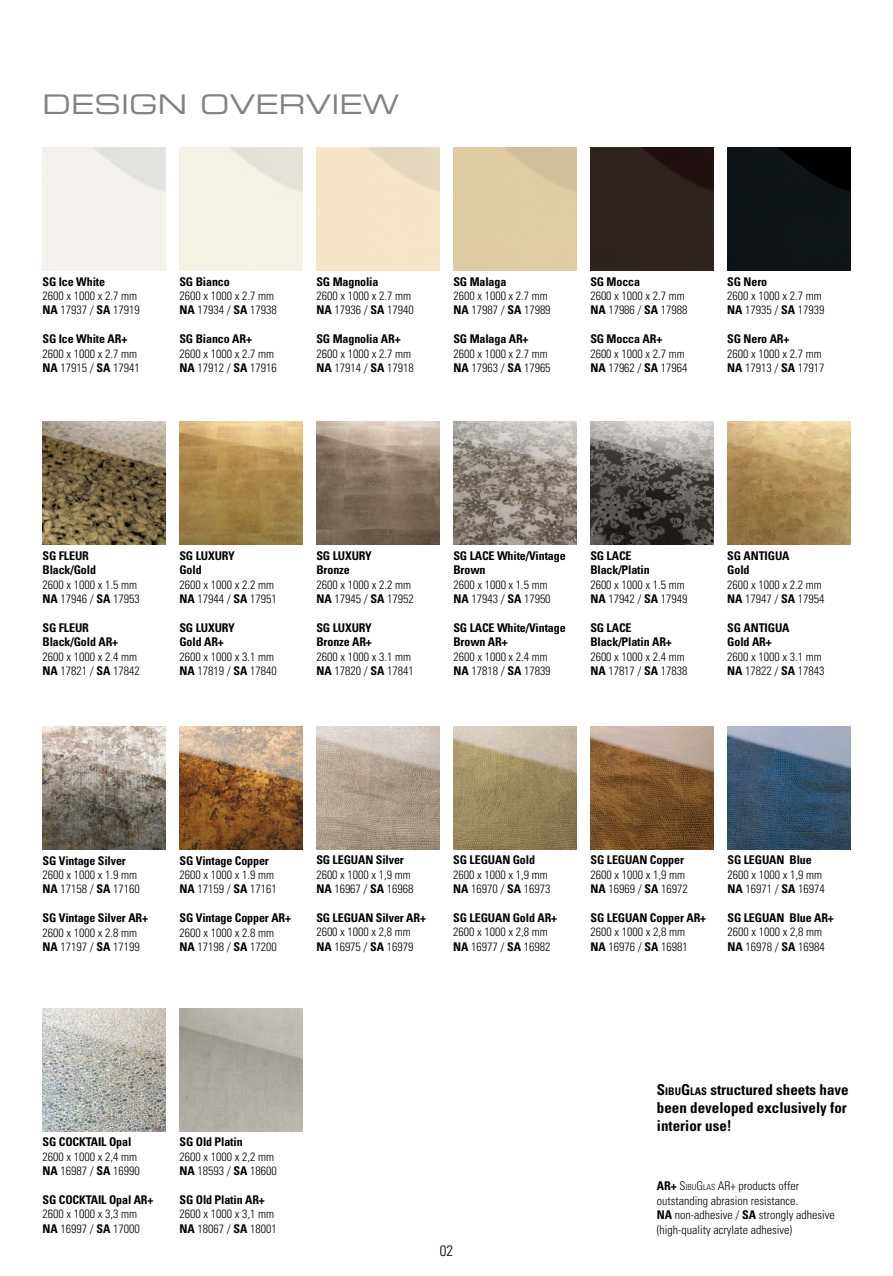
<style>
.page{position:relative;width:893px;height:1276px;background:#fff}
.page>*{position:absolute;margin:0;border:0;box-sizing:border-box;transform-origin:0 0}
.t1{font:27px "Eurostile LT Std Ex 2";color:#808285}
.t2{font:700 condensed 15px/18px "Univers LT Std";color:#000}
.t3{font:300 condensed 15px "Univers LT Std";color:#000}
.t4{font:300 condensed 12px/14.4px "Univers LT Std";color:#000}
.t5{font:700 condensed 12px/14.4px "Univers LT Std";letter-spacing:-.01em;color:#000}
.t6{font:300 condensed 12px/14.4px "Univers";color:#000}
.t7{font:700 condensed 12px "Univers";letter-spacing:-.01em;color:#000}
.s1{font-weight:700}
.s2{font-style:inherit}
.s3{font-size:10.5px}
.s4{font-size:8.4px}
</style>
<div class="page">
<img style="left:42px;top:422px;width:124px;height:123px">
<img style="left:179px;top:422px;width:124px;height:123px">
<img style="left:316px;top:422px;width:124px;height:123px">
<img style="left:453px;top:422px;width:124px;height:123px">
<img style="left:590px;top:422px;width:123px;height:123px">
<img style="left:727px;top:422px;width:123px;height:123px">
<img style="left:590px;top:147px;width:123px;height:123px">
<img style="left:727px;top:147px;width:123px;height:123px">
<img style="left:43px;top:726px;width:123px;height:123px">
<img style="left:179px;top:726px;width:124px;height:123px">
<img style="left:43px;top:1008px;width:123px;height:123px">
<img style="left:316px;top:726px;width:124px;height:123px">
<img style="left:453px;top:726px;width:123px;height:123px">
<img style="left:590px;top:726px;width:124px;height:123px">
<img style="left:727px;top:726px;width:124px;height:123px">
<h1 class="t1" style="left:43px;top:86px;width:358px">DESIGN OVERVIEW</h1>
<p class="t5" style="left:42px;top:274px;width:64px">SG Ice White</p>
<p class="t4" style="left:42px;top:289px;width:99px">2600 x 1000 x 2.7 mm<br><span class="s1">NA</span> 17937 / <span class="s1">SA</span> 17919</p>
<p class="t5" style="left:42px;top:332px;width:86px">SG Ice White AR+</p>
<p class="t4" style="left:42px;top:346px;width:99px">2600 x 1000 x 2.7 mm<br><span class="s1">NA</span> 17915 / <span class="s1">SA</span> 17941</p>
<p class="t5" style="left:179px;top:274px;width:52px">SG Bianco</p>
<p class="t4" style="left:179px;top:289px;width:99px">2600 x 1000 x 2.7 mm<br><span class="s1">NA</span> 17934 / <span class="s1">SA</span> 17938</p>
<p class="t5" style="left:179px;top:332px;width:74px">SG Bianco AR+</p>
<p class="t4" style="left:179px;top:346px;width:99px">2600 x 1000 x 2.7 mm<br><span class="s1">NA</span> 17912 / <span class="s1">SA</span> 17916</p>
<p class="t5" style="left:316px;top:274px;width:64px">SG Magnolia</p>
<p class="t4" style="left:316px;top:289px;width:99px">2600 x 1000 x 2.7 mm<br><span class="s1">NA</span> 17936 / <span class="s1">SA</span> 17940</p>
<p class="t5" style="left:316px;top:332px;width:86px">SG Magnolia AR+</p>
<p class="t4" style="left:316px;top:346px;width:99px">2600 x 1000 x 2.7 mm<br><span class="s1">NA</span> 17914 / <span class="s1">SA</span> 17918</p>
<p class="t5" style="left:453px;top:274px;width:55px">SG Malaga</p>
<p class="t4" style="left:453px;top:289px;width:99px">2600 x 1000 x 2.7 mm<br><span class="s1">NA</span> 17987 / <span class="s1">SA</span> 17989</p>
<p class="t5" style="left:453px;top:332px;width:77px">SG Malaga AR+</p>
<p class="t4" style="left:453px;top:346px;width:99px">2600 x 1000 x 2.7 mm<br><span class="s1">NA</span> 17963 / <span class="s1">SA</span> 17965</p>
<p class="t5" style="left:590px;top:274px;width:51px">SG Mocca</p>
<p class="t4" style="left:590px;top:289px;width:99px">2600 x 1000 x 2.7 mm<br><span class="s1">NA</span> 17986 / <span class="s1">SA</span> 17988</p>
<p class="t5" style="left:590px;top:332px;width:74px">SG Mocca AR+</p>
<p class="t4" style="left:590px;top:346px;width:99px">2600 x 1000 x 2.7 mm<br><span class="s1">NA</span> 17962 / <span class="s1">SA</span> 17964</p>
<p class="t5" style="left:727px;top:274px;width:41px">SG Nero</p>
<p class="t4" style="left:727px;top:289px;width:99px">2600 x 1000 x 2.7 mm<br><span class="s1">NA</span> 17935 / <span class="s1">SA</span> 17939</p>
<p class="t5" style="left:727px;top:332px;width:64px">SG Nero AR+</p>
<p class="t4" style="left:727px;top:346px;width:99px">2600 x 1000 x 2.7 mm<br><span class="s1">NA</span> 17913 / <span class="s1">SA</span> 17917</p>
<p class="t5" style="left:42px;top:548px;width:55px">SG FLEUR<br>Black/Gold</p>
<p class="t4" style="left:42px;top:577px;width:99px">2600 x 1000 x 1.5 mm<br><span class="s1">NA</span> 17946 / <span class="s1">SA</span> 17953</p>
<p class="t5" style="left:42px;top:620px;width:77px">SG FLEUR<br>Black/Gold AR+</p>
<p class="t4" style="left:42px;top:649px;width:99px">2600 x 1000 x 2.4 mm<br><span class="s1">NA</span> 17821 / <span class="s1">SA</span> 17842</p>
<p class="t5" style="left:179px;top:548px;width:57px">SG LUXURY<br>Gold</p>
<p class="t4" style="left:179px;top:577px;width:99px">2600 x 1000 x 2.2 mm<br><span class="s1">NA</span> 17944 / <span class="s1">SA</span> 17951</p>
<p class="t5" style="left:179px;top:620px;width:57px">SG LUXURY<br>Gold AR+</p>
<p class="t4" style="left:179px;top:649px;width:99px">2600 x 1000 x 3.1 mm<br><span class="s1">NA</span> 17819 / <span class="s1">SA</span> 17840</p>
<p class="t5" style="left:316px;top:548px;width:57px">SG LUXURY<br>Bronze</p>
<p class="t4" style="left:316px;top:577px;width:99px">2600 x 1000 x 2.2 mm<br><span class="s1">NA</span> 17945 / <span class="s1">SA</span> 17952</p>
<p class="t5" style="left:316px;top:620px;width:57px">SG LUXURY<br>Bronze AR+</p>
<p class="t4" style="left:316px;top:649px;width:99px">2600 x 1000 x 3.1 mm<br><span class="s1">NA</span> 17820 / <span class="s1">SA</span> 17841</p>
<p class="t5" style="left:453px;top:548px;width:114px">SG LACE White/Vintage<br>Brown</p>
<p class="t4" style="left:453px;top:577px;width:99px">2600 x 1000 x 1.5 mm<br><span class="s1">NA</span> 17943 / <span class="s1">SA</span> 17950</p>
<p class="t5" style="left:453px;top:620px;width:114px">SG LACE White/Vintage<br>Brown AR+</p>
<p class="t4" style="left:453px;top:649px;width:99px">2600 x 1000 x 2.4 mm<br><span class="s1">NA</span> 17818 / <span class="s1">SA</span> 17839</p>
<p class="t5" style="left:590px;top:548px;width:61px">SG LACE<br>Black/Platin</p>
<p class="t4" style="left:590px;top:577px;width:99px">2600 x 1000 x 1.5 mm<br><span class="s1">NA</span> 17942 / <span class="s1">SA</span> 17949</p>
<p class="t5" style="left:590px;top:620px;width:83px">SG LACE<br>Black/Platin AR+</p>
<p class="t4" style="left:590px;top:649px;width:99px">2600 x 1000 x 2.4 mm<br><span class="s1">NA</span> 17817 / <span class="s1">SA</span> 17838</p>
<p class="t5" style="left:727px;top:548px;width:64px">SG ANTIGUA<br>Gold</p>
<p class="t4" style="left:727px;top:577px;width:99px">2600 x 1000 x 2.2 mm<br><span class="s1">NA</span> 17947 / <span class="s1">SA</span> 17954</p>
<p class="t5" style="left:727px;top:620px;width:64px">SG ANTIGUA<br>Gold AR+</p>
<p class="t4" style="left:727px;top:649px;width:99px">2600 x 1000 x 3.1 mm<br><span class="s1">NA</span> 17822 / <span class="s1">SA</span> 17843</p>
<p class="t5" style="left:43px;top:853px;width:85px">SG Vintage Silver</p>
<p class="t4" style="left:43px;top:867px;width:99px">2600 x 1000 x 1.9 mm<br><span class="s1">NA</span> 17158 / <span class="s1">SA</span> 17160</p>
<p class="t5" style="left:43px;top:910px;width:107px">SG Vintage Silver AR+</p>
<p class="t4" style="left:43px;top:925px;width:99px">2600 x 1000 x 2.8 mm<br><span class="s1">NA</span> 17197 / <span class="s1">SA</span> 17199</p>
<p class="t5" style="left:179px;top:853px;width:91px">SG Vintage Copper</p>
<p class="t4" style="left:179px;top:867px;width:99px">2600 x 1000 x 1.9 mm<br><span class="s1">NA</span> 17159 / <span class="s1">SA</span> 17161</p>
<p class="t5" style="left:179px;top:910px;width:113px">SG Vintage Copper AR+</p>
<p class="t4" style="left:179px;top:925px;width:99px">2600 x 1000 x 2.8 mm<br><span class="s1">NA</span> 17198 / <span class="s1">SA</span> 17200</p>
<p class="t7" style="left:316px;top:853px;width:89px">SG LEGUAN Silver</p>
<p class="t6" style="left:316px;top:867px;width:99px">2600 x 1000 x 1,9 mm<br><span class="s1">NA</span> 16967 / <span class="s1">SA</span> 16968</p>
<p class="t7" style="left:316px;top:910px;width:111px">SG LEGUAN Silver AR+</p>
<p class="t6" style="left:316px;top:925px;width:99px">2600 x 1000 x 2,8 mm<br><span class="s1">NA</span> 16975 / <span class="s1">SA</span> 16979</p>
<p class="t7" style="left:453px;top:853px;width:83px">SG LEGUAN Gold</p>
<p class="t6" style="left:453px;top:867px;width:99px">2600 x 1000 x 1,9 mm<br><span class="s1">NA</span> 16970 / <span class="s1">SA</span> 16973</p>
<p class="t7" style="left:453px;top:910px;width:105px">SG LEGUAN Gold AR+</p>
<p class="t6" style="left:453px;top:925px;width:99px">2600 x 1000 x 2,8 mm<br><span class="s1">NA</span> 16977 / <span class="s1">SA</span> 16982</p>
<p class="t7" style="left:590px;top:853px;width:95px">SG LEGUAN Copper</p>
<p class="t6" style="left:590px;top:867px;width:99px">2600 x 1000 x 1,9 mm<br><span class="s1">NA</span> 16969 / <span class="s1">SA</span> 16972</p>
<p class="t7" style="left:590px;top:910px;width:117px">SG LEGUAN Copper AR+</p>
<p class="t6" style="left:590px;top:925px;width:99px">2600 x 1000 x 2,8 mm<br><span class="s1">NA</span> 16976 / <span class="s1">SA</span> 16981</p>
<p class="t7" style="left:727px;top:853px;width:86px">SG LEGUAN Blue</p>
<p class="t6" style="left:727px;top:867px;width:99px">2600 x 1000 x 1,9 mm<br><span class="s1">NA</span> 16971 / <span class="s1">SA</span> 16974</p>
<p class="t7" style="left:727px;top:910px;width:108px">SG LEGUAN Blue AR+</p>
<p class="t6" style="left:727px;top:925px;width:99px">2600 x 1000 x 2,8 mm<br><span class="s1">NA</span> 16978 / <span class="s1">SA</span> 16984</p>
<p class="t7" style="left:43px;top:1134px;width:90px">SG COCKTAIL Opal</p>
<p class="t6" style="left:43px;top:1149px;width:99px">2600 x 1000 x 2,4 mm<br><span class="s1">NA</span> 16987 / <span class="s1">SA</span> 16990</p>
<p class="t7" style="left:43px;top:1192px;width:113px">SG COCKTAIL Opal AR+</p>
<p class="t6" style="left:43px;top:1206px;width:99px">2600 x 1000 x 3,3 mm<br><span class="s1">NA</span> 16997 / <span class="s1">SA</span> 17000</p>
<p class="t7" style="left:179px;top:1134px;width:65px">SG Old Platin</p>
<p class="t6" style="left:179px;top:1149px;width:99px">2600 x 1000 x 2,2 mm<br><span class="s1">NA</span> 18593 / <span class="s1">SA</span> 18600</p>
<p class="t7" style="left:179px;top:1192px;width:87px">SG Old Platin AR+</p>
<p class="t6" style="left:179px;top:1206px;width:99px">2600 x 1000 x 3,1 mm<br><span class="s1">NA</span> 18067 / <span class="s1">SA</span> 18001</p>
<p class="t3" style="left:440px;top:1242px;width:15px">02</p>
<p class="t2" style="left:657px;top:1081px;width:193px"><span class="s2">S</span><span class="s3">IBU</span><span class="s2">G</span><span class="s3">LAS</span> structured sheets have been developed exclusively for interior use!</p>
<p class="t4" style="left:657px;top:1179px;width:179px"><span class="s1">AR+</span> <span class="s2">S</span><span class="s4">IBU</span><span class="s2">G</span><span class="s4">LAS</span> AR+ products offer outstanding abrasion resistance.<br><span class="s1">NA</span> non-adhesive / <span class="s1">SA</span> strongly adhesive (high-quality acrylate adhesive)</p>
</div>
